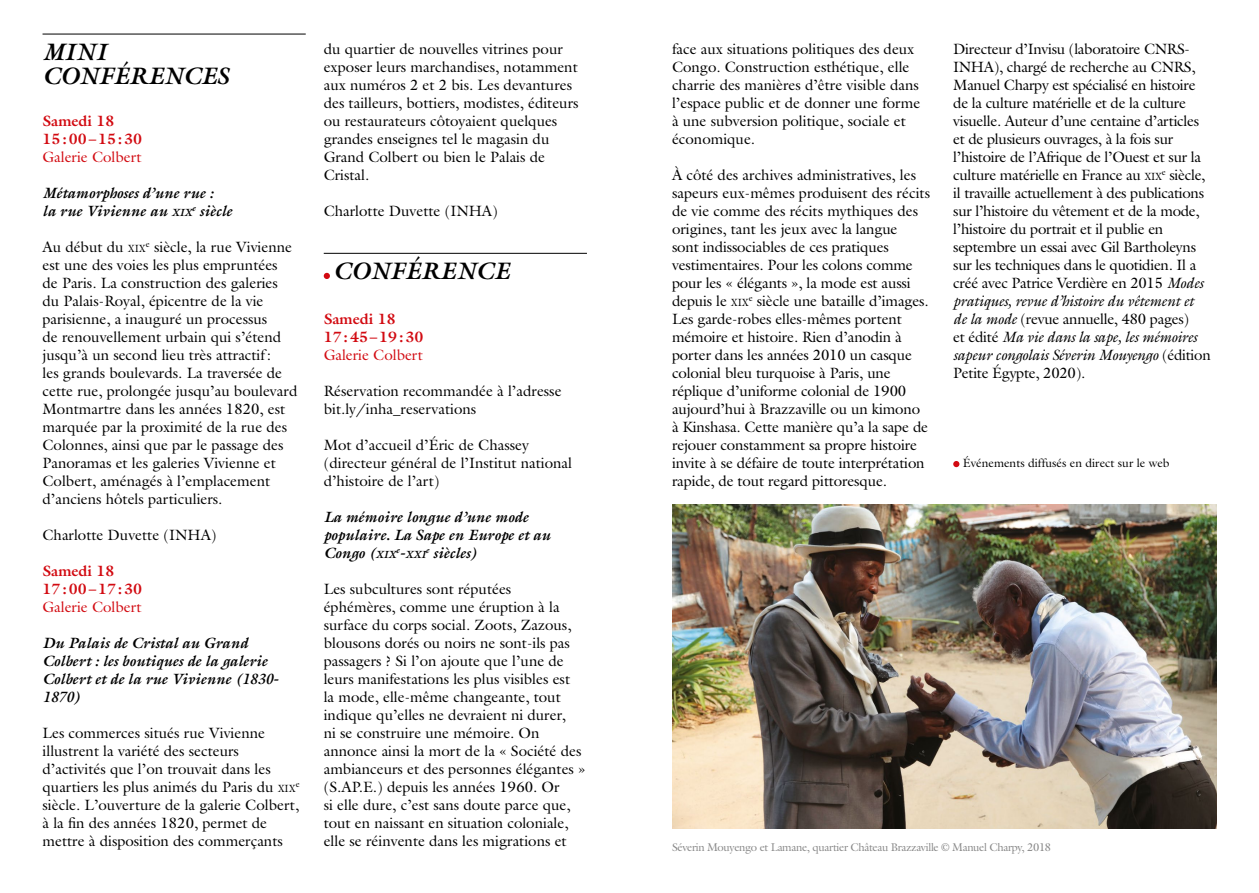
<style>
.page{position:relative;width:1259px;height:893px;background:#fff}
.page>*{position:absolute;margin:0;border:0;box-sizing:border-box;transform-origin:0 0}
.t1{font:italic 700 24px/24px "Galliard Std";color:#000}
.t2{font:15px/18px "Galliard Std";color:#000}
.t3{font:15px/18px "Galliard Std";letter-spacing:-.02em;color:#000}
.t4{font:italic 700 15px/18px "Galliard Std";color:#000}
.t5{font:700 15px/18px "Galliard Std";color:#d20a11}
.t6{font:15px "Galliard Std";color:#d20a11}
.t7{font:12px "Galliard Std";color:#000}
.t8{font:11.25px "Galliard Std";letter-spacing:-.03em;color:#878787}
.t9{font:italic 700 10.5px "Galliard Std";color:#000}
.t10{font:8.7px "Galliard Std";color:#000}
.s1{font-size:10.5px}
.s2{font-size:15px}
.s3{font-style:italic}
</style>
<div class="page">
<hr style="left:43px;top:34px;width:263px;height:1px;background:#000">
<hr style="left:324px;top:253px;width:263px;height:1px;background:#000">
<svg style="left:324px;top:273px;width:6px;height:6px"></svg>
<svg style="left:953px;top:461px;width:6px;height:6px"></svg>
<img style="left:672px;top:504px;width:544px;height:324px">
<h1 class="t1" style="left:43px;top:39px;width:187px">MINI<br>CONFÉRENCES</h1>
<p class="t5" style="left:43px;top:112px;width:101px">Samedi 18<br>15:00–15:30</p>
<p class="t6" style="left:43px;top:148px;width:101px">Galerie Colbert</p>
<p class="t4" style="left:43px;top:184px;width:191px">Métamorphoses d’une rue :<br>la rue Vivienne au <span class="s1">XIX</span><sup>e</sup> siècle</p>
<p class="t2" style="left:43px;top:238px;width:256px">Au début du <span class="s1">XIX</span><sup>e</sup> siècle, la rue Vivienne est une des voies les plus empruntées<br>de Paris. La construction des galeries du Palais-Royal, épicentre de la vie parisienne, a inauguré un processus<br>de renouvellement urbain qui s’étend jusqu’à un second lieu très attractif:<br>les grands boulevards. La traversée de cette rue, prolongée jusqu’au boulevard Montmartre dans les années 1820, est marquée par la proximité de la rue des Colonnes, ainsi que par le passage des Panoramas et les galeries Vivienne et Colbert, aménagés à l’emplacement d’anciens hôtels particuliers.</p>
<p class="t2" style="left:43px;top:526px;width:176px">Charlotte Duvette (INHA)</p>
<p class="t5" style="left:43px;top:562px;width:101px">Samedi 18<br>17:00–17:30</p>
<p class="t6" style="left:43px;top:598px;width:101px">Galerie Colbert</p>
<p class="t4" style="left:43px;top:634px;width:237px">Du Palais de Cristal au Grand<br>Colbert : les boutiques de la galerie<br>Colbert et de la rue Vivienne (1830-<br>1870)</p>
<p class="t2" style="left:43px;top:724px;width:255px">Les commerces situés rue Vivienne illustrent la variété des secteurs d’activités que l’on trouvait dans les quartiers les plus animés du Paris du <span class="s1">XIX</span></p>
<p class="t10" style="left:296px;top:779px;width:6px">e</p>
<p class="t2" style="left:43px;top:796px;width:258px">siècle. L’ouverture de la galerie Colbert, à la fin des années 1820, permet de mettre à disposition des commerçants</p>
<p class="t2" style="left:324px;top:40px;width:256px">du quartier de nouvelles vitrines pour exposer leurs marchandises, notamment aux numéros 2 et 2 bis. Les devantures des tailleurs, bottiers, modistes, éditeurs ou restaurateurs côtoyaient quelques grandes enseignes tel le magasin du Grand Colbert ou bien le Palais de Cristal.</p>
<p class="t2" style="left:324px;top:202px;width:176px">Charlotte Duvette (INHA)</p>
<h1 class="t1" style="left:333px;top:259px;width:178px">CONFÉRENCE</h1>
<p class="t5" style="left:324px;top:310px;width:101px">Samedi 18<br>17:45–19:30</p>
<p class="t6" style="left:324px;top:346px;width:101px">Galerie Colbert</p>
<p class="t2" style="left:324px;top:382px;width:239px">Réservation recommandée à l’adresse bit.ly/inha_reservations</p>
<p class="t2" style="left:324px;top:436px;width:250px">Mot d’accueil d’Éric de Chassey (directeur général de l’Institut national d’histoire de l’art)</p>
<p class="t4" style="left:324px;top:508px;width:228px">La mémoire longue d’une mode populaire. La Sape en Europe et au<br>Congo (<span class="s1">XIX</span></p>
<p class="t9" style="left:396px;top:548px;width:31px"><sup>e</sup><span class="s2">-</span>XXI</p>
<p class="t4" style="left:426px;top:544px;width:53px"><sup>e</sup> siècles)</p>
<p class="t2" style="left:324px;top:580px;width:263px">Les subcultures sont réputées éphémères, comme une éruption à la surface du corps social. Zoots, Zazous, blousons dorés ou noirs ne sont-ils pas passagers ? Si l’on ajoute que l’une de leurs manifestations les plus visibles est<br>la mode, elle-même changeante, tout indique qu’elles ne devraient ni durer,<br>ni se construire une mémoire. On annonce ainsi la mort de la « Société des ambianceurs et des personnes élégantes » (S.AP.E.) depuis les années 1960. Or<br>si elle dure, c’est sans doute parce que, tout en naissant en situation coloniale, elle se réinvente dans les migrations et</p>
<p class="t2" style="left:672px;top:40px;width:250px">face aux situations politiques des deux Congo. Construction esthétique, elle charrie des manières d’être visible dans l’espace public et de donner une forme à une subversion politique, sociale et économique.</p>
<p class="t2" style="left:672px;top:166px;width:259px">À côté des archives administratives, les sapeurs eux-mêmes produisent des récits de vie comme des récits mythiques des origines, tant les jeux avec la langue<br>sont indissociables de ces pratiques vestimentaires. Pour les colons comme pour les « élégants », la mode est aussi depuis le <span class="s1">XIX</span><sup>e</sup> siècle une bataille d’images.<br>Les garde-robes elles-mêmes portent mémoire et histoire. Rien d’anodin à porter dans les années 2010 un casque colonial bleu turquoise à Paris, une réplique d’uniforme colonial de 1900 aujourd’hui à Brazzaville ou un kimono à Kinshasa. Cette manière qu’a la sape de rejouer constamment sa propre histoire invite à se défaire de toute interprétation rapide, de tout regard pittoresque.</p>
<p class="t3" style="left:953px;top:40px;width:259px">Directeur d’Invisu (laboratoire CNRS-INHA), chargé de recherche au CNRS, Manuel Charpy est spécialisé en histoire de la culture matérielle et de la culture visuelle. Auteur d’une centaine d’articles et de plusieurs ouvrages, à la fois sur l’histoire de l’Afrique de l’Ouest et sur la culture matérielle en France au <span class="s1">XIX</span><sup>e</sup> siècle, il travaille actuellement à des publications sur l’histoire du vêtement et de la mode, l’histoire du portrait et il publie en septembre un essai avec Gil Bartholeyns sur les techniques dans le quotidien. Il a créé avec Patrice Verdière en 2015 <span class="s3">Modes pratiques, revue d’histoire du vêtement et de la mode</span> (revue annuelle, 480 pages)<br>et édité <span class="s3">Ma vie dans la sape, les mémoires sapeur congolais Séverin Mouyengo</span> (édition Petite Égypte, 2020).</p>
<p class="t7" style="left:962px;top:456px;width:208px">Événements diffusés en direct sur le web</p>
<p class="t8" style="left:672px;top:840px;width:381px">Séverin Mouyengo et Lamane, quartier Château Brazzaville © Manuel Charpy, 2018</p>
</div>
